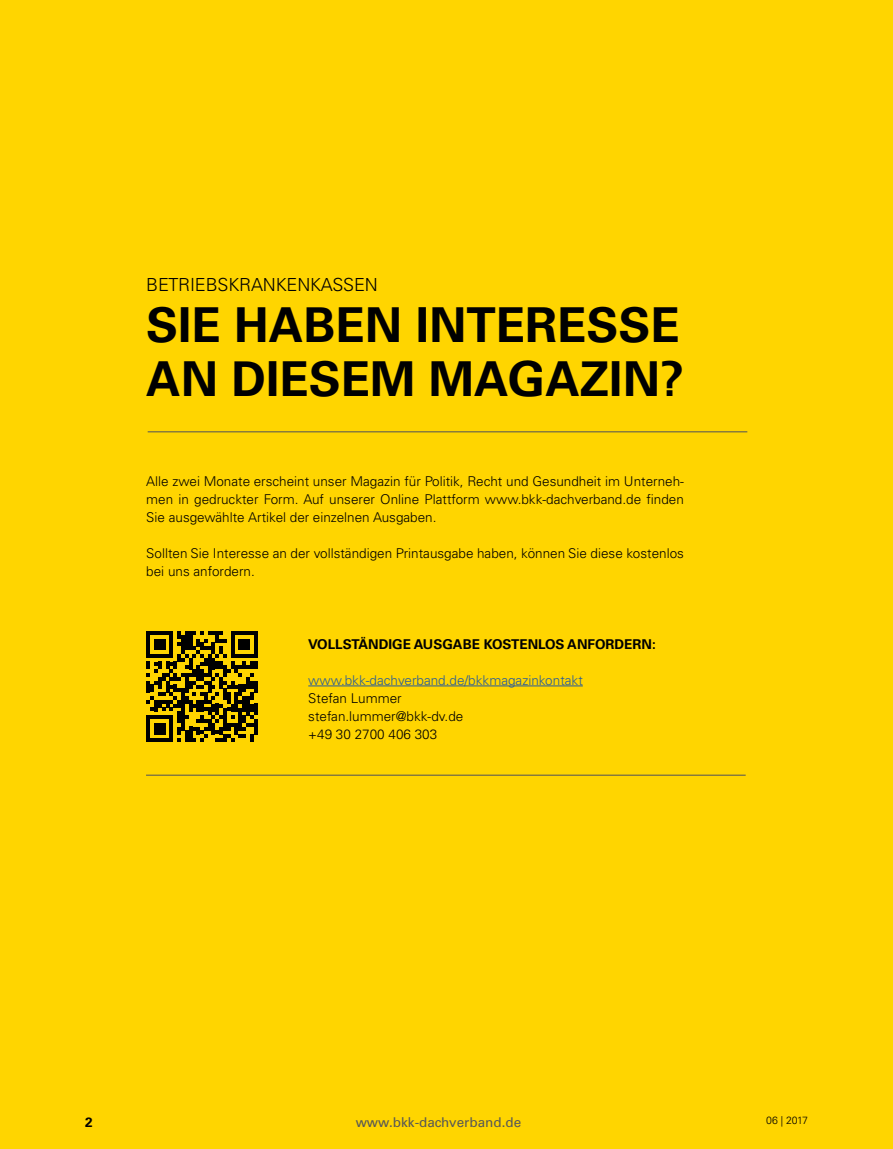
<style>
.page{position:relative;width:893px;height:1149px;background:#fff}
.page>*{position:absolute;margin:0;border:0;box-sizing:border-box;transform-origin:0 0}
.t1{font:700 48px/54px "Univers LT Std";color:#000}
.t2{font:300 18px "Univers LT Pro 45";letter-spacing:-.01em;color:#000}
.t3{font:300 13.5px/18px "Univers LT Pro 45";color:#000}
.t4{font:300 13.5px "Univers LT Pro 45";color:#275b9b}
.t5{font:700 13.5px "Univers LT Std";color:#000}
.t6{font:13.5px "Univers LT Std";color:#575756}
</style>
<div class="page">
<div style="left:0;top:0;width:893px;height:1148px;background:#ffd500"></div>
<hr style="left:148px;top:431px;width:599px;height:1px;background:#575756">
<hr style="left:308px;top:685px;width:275px;height:1px;background:#275b9b">
<svg style="left:147px;top:631px;width:110px;height:110px"></svg>
<hr style="left:254px;top:718px;width:3px;height:16px;background:#000">
<hr style="left:146px;top:774px;width:600px;height:1px;background:#575756">
<h2 class="t2" style="left:146px;top:274px;width:233px">BETRIEBSKRANKENKASSEN</h2>
<h1 class="t1" style="left:146px;top:298px;width:539px">SIE HABEN INTERESSE<br>AN DIESEM MAGAZIN?</h1>
<p class="t3" style="left:146px;top:472px;width:539px;text-align:justify">Alle zwei Monate erscheint unser Magazin für Politik, Recht und Gesundheit im Unterneh&shy;men in gedruckter Form. Auf unserer Online Plattform www.bkk-dachverband.de finden Sie ausgewählte Artikel der einzelnen Ausgaben.</p>
<p class="t3" style="left:146px;top:544px;width:539px">Sollten Sie Interesse an der vollständigen Printausgabe haben, können Sie diese kostenlos bei uns anfordern.</p>
<p class="t5" style="left:308px;top:635px;width:349px">VOLLSTÄNDIGE AUSGABE KOSTENLOS ANFORDERN:</p>
<p class="t4" style="left:308px;top:671px;width:276px">www.bkk-dachverband.de/bkkmagazinkontakt</p>
<p class="t3" style="left:308px;top:688px;width:157px">Stefan Lummer stefan.lummer@bkk-dv.de +49 30 2700 406 303</p>
<p class="t5" style="left:85px;top:1113px;width:9px">2</p>
<p class="t6" style="left:356px;top:1113px;width:167px">www.bkk-dachverband.de</p>
</div>
